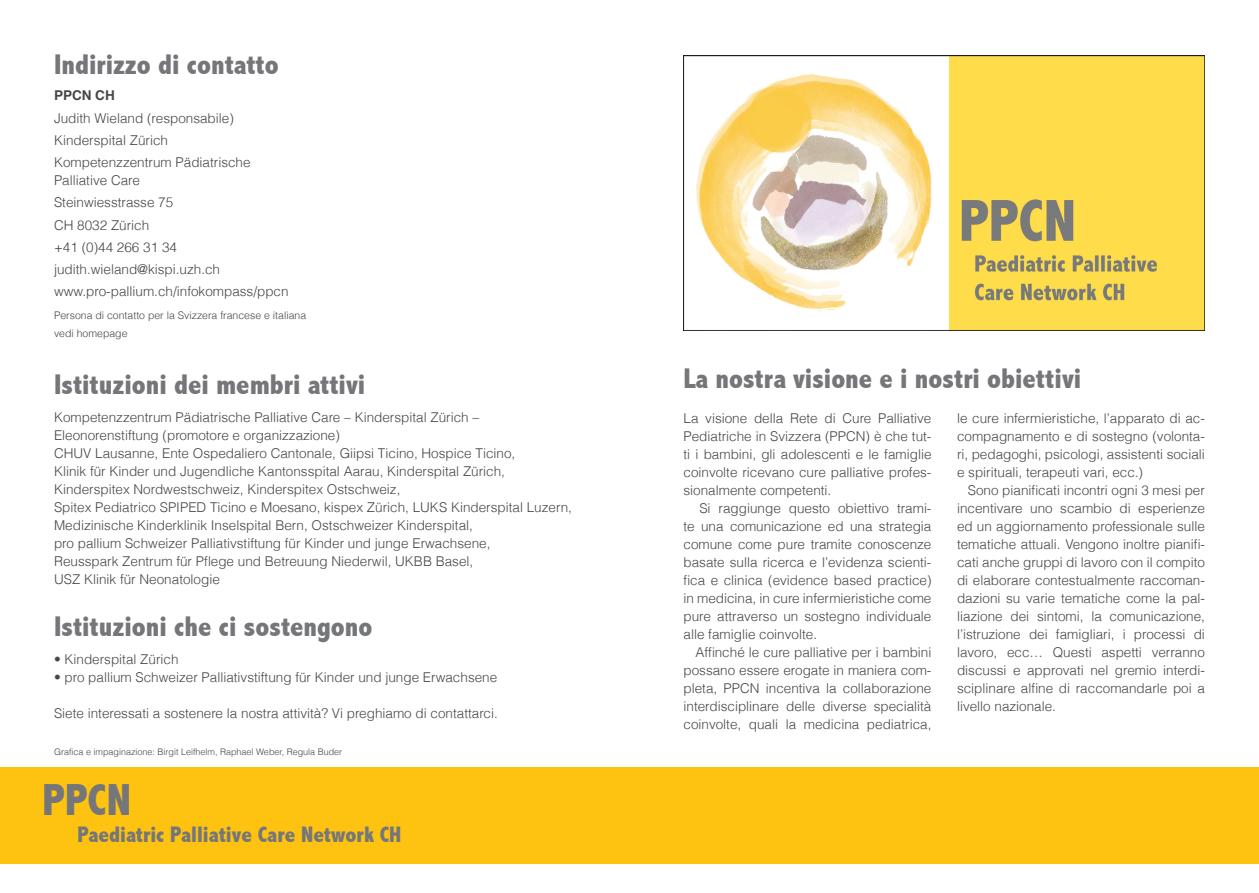
<style>
.page{position:relative;width:1259px;height:893px;background:#fff}
.page>*{position:absolute;margin:0;border:0;box-sizing:border-box;transform-origin:0 0}
.t1{font:800 condensed 45px "Abadi";color:#757679}
.t2{font:800 condensed 28.5px "Abadi";color:#757679}
.t3{font:800 condensed 22.5px "Abadi";color:#757679}
.t4{font:300 13.5px/18px "Helvetica";color:#454647;text-align:justify}
.t5{font:700 13.5px "Helvetica";color:#454647}
.t6{font:300 10.5px/18px "Helvetica";color:#454647}
.t7{font:300 9px "Helvetica";color:#454647}
</style>
<div class="page">
<div style="left:0;top:767px;width:1259px;height:97px;background:#fec210"></div>
<img style="left:683px;top:55px;width:522px;height:276px">
<p class="t2" style="left:54px;top:48px;width:226px">Indirizzo di contatto</p>
<p class="t5" style="left:54px;top:85px;width:62px">PPCN CH</p>
<p class="t4" style="left:54px;top:109px;width:181px">Judith Wieland (responsabile)</p>
<p class="t4" style="left:54px;top:131px;width:116px">Kinderspital Zürich</p>
<p class="t4" style="left:54px;top:153px;width:198px">Kompetenzzentrum Pädiatrische<br>Palliative Care</p>
<p class="t4" style="left:54px;top:193px;width:121px">Steinwiesstrasse 75</p>
<p class="t4" style="left:54px;top:216px;width:97px">CH 8032 Zürich</p>
<p class="t4" style="left:54px;top:238px;width:124px">+41 (0)44 266 31 34</p>
<p class="t4" style="left:54px;top:260px;width:168px">judith.wieland@kispi.uzh.ch</p>
<p class="t4" style="left:54px;top:282px;width:236px">www.pro-pallium.ch/infokompass/ppcn</p>
<p class="t6" style="left:54px;top:306px;width:254px">Persona di contatto per la Svizzera francese e italiana vedi homepage</p>
<p class="t2" style="left:54px;top:368px;width:313px">Istituzioni dei membri attivi</p>
<p class="t4" style="left:54px;top:408px;width:427px">Kompetenzzentrum Pädiatrische Palliative Care – Kinderspital Zürich –<br>Eleonorenstiftung (promotore e organizzazione)</p>
<p class="t4" style="left:54px;top:444px;width:519px;text-align:left">CHUV Lausanne, Ente Ospedaliero Cantonale, Giipsi Ticino, Hospice Ticino,<br>Klinik für Kinder und Jugendliche Kantonsspital Aarau, Kinderspital Zürich, Kinderspitex Nordwestschweiz, Kinderspitex Ostschweiz,<br>Spitex Pediatrico SPIPED Ticino e Moesano, kispex Zürich, LUKS Kinderspital Luzern, Medizinische Kinderklinik Inselspital Bern, Ostschweizer Kinderspital,<br>pro pallium Schweizer Palliativstiftung für Kinder und junge Erwachsene,<br>Reusspark Zentrum für Pflege und Betreuung Niederwil, UKBB Basel,<br>USZ Klinik für Neonatologie</p>
<p class="t2" style="left:54px;top:610px;width:320px">Istituzioni che ci sostengono</p>
<p class="t4" style="left:54px;top:650px;width:126px">• Kinderspital Zürich</p>
<p class="t4" style="left:54px;top:668px;width:445px">• pro pallium Schweizer Palliativstiftung für Kinder und junge Erwachsene</p>
<p class="t4" style="left:54px;top:704px;width:445px">Siete interessati a sostenere la nostra attività? Vi preghiamo di contattarci.</p>
<p class="t7" style="left:54px;top:746px;width:290px">Grafica e impaginazione: Birgit Leifhelm, Raphael Weber, Regula Buder</p>
<p class="t1" style="left:43px;top:773px;width:90px">PPCN</p>
<p class="t3" style="left:78px;top:821px;width:325px">Paediatric Palliative Care Network CH</p>
<p class="t2" style="left:683px;top:362px;width:399px">La nostra visione e i nostri obiettivi</p>
<p class="t4" style="left:683px;top:409px;width:249px">La visione della Rete di Cure Palliative Pediatriche in Svizzera (PPCN) è che tut&shy;ti i bambini, gli adolescenti e le famiglie coinvolte ricevano cure palliative profes&shy;sionalmente competenti.</p>
<p class="t4" style="left:683px;top:499px;width:249px;text-indent:16px">Si raggiunge questo obiettivo trami&shy;te una comunicazione ed una strategia comune come pure tramite conoscenze basate sulla ricerca e l’evidenza scienti&shy;fica e clinica (evidence based practice) in medicina, in cure infermieristiche come pure attraverso un sostegno individuale alle famiglie coinvolte.</p>
<p class="t4" style="left:683px;top:643px;width:249px;text-indent:12px">Affinché le cure palliative per i bambini possano essere erogate in maniera com&shy;pleta, PPCN incentiva la collaborazione interdisciplinare delle diverse specialità coinvolte, quali la medicina pediatrica,</p>
<p class="t4" style="left:957px;top:409px;width:249px">le cure infermieristiche, l’apparato di ac&shy;compagnamento e di sostegno (volonta&shy;ri, pedagoghi, psicologi, assistenti sociali e spirituali, terapeuti vari, ecc.)</p>
<p class="t4" style="left:957px;top:481px;width:249px;text-indent:11px">Sono pianificati incontri ogni 3 mesi per incentivare uno scambio di esperienze ed un aggiornamento professionale sulle tematiche attuali. Vengono inoltre pianifi&shy;cati anche gruppi di lavoro con il compito di elaborare contestualmente raccoman&shy;dazioni su varie tematiche come la pal&shy;liazione dei sintomi, la comunicazione, l’istruzione dei famigliari, i processi di lavoro, ecc… Questi aspetti verranno discussi e approvati nel gremio interdi&shy;sciplinare alfine di raccomandarle poi a livello nazionale.</p>
</div>
